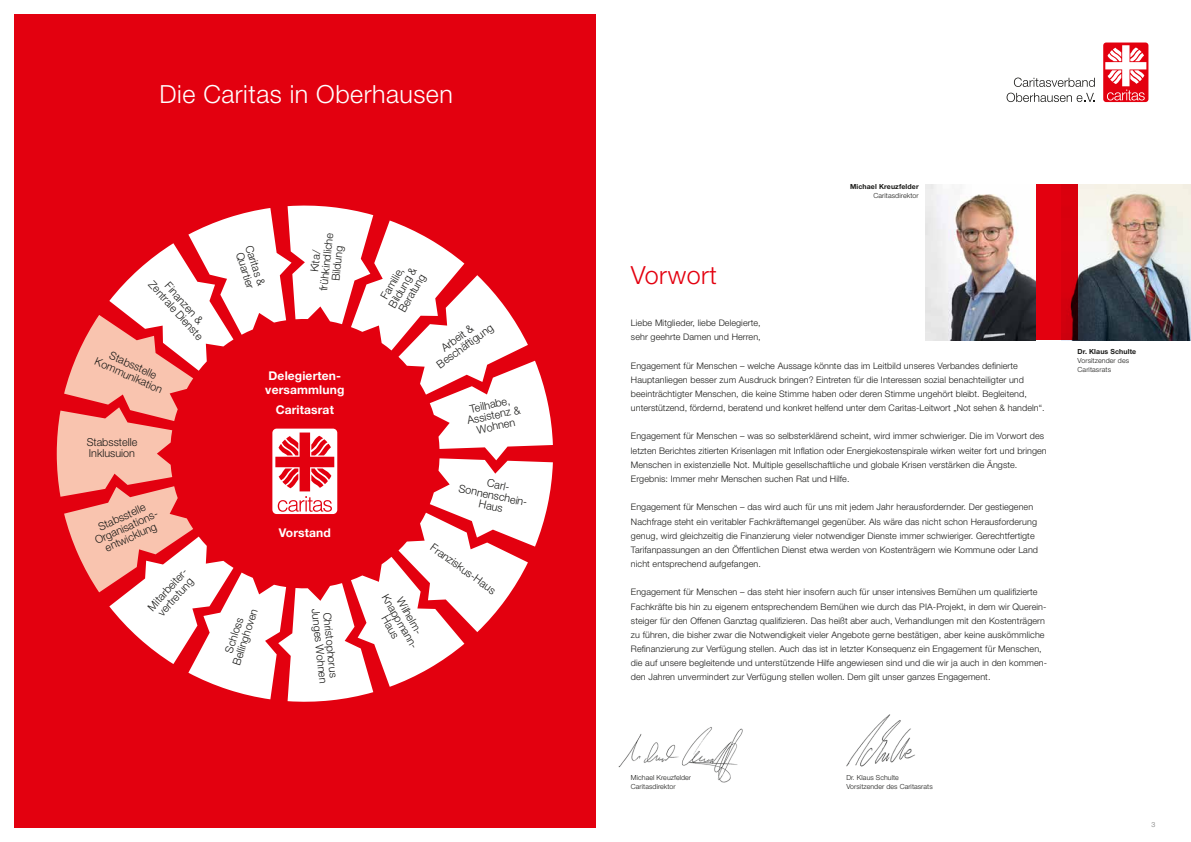
<style>
.page{position:relative;width:1191px;height:842px;background:#fff}
.page>*{position:absolute;margin:0;border:0;box-sizing:border-box;transform-origin:0 0}
.t1{font:300 25px "Helvetica Neue LT Pro";letter-spacing:.02em;color:#fff}
.t2{font:300 25px "Helvetica Neue LT Pro";letter-spacing:.02em;color:#e3000f}
.t3{font:700 12.1px/14.1px "Helvetica Neue LT Pro";letter-spacing:.01em;color:#fff}
.t4{font:300 11px/11px "Helvetica Neue";color:#1a1a18;text-align:center}
.t5{font:300 9px/14.2px "Helvetica Neue LT Pro";letter-spacing:.01em;color:#1a1a18}
.t6{font:300 7px/9px "Helvetica Neue LT Pro";letter-spacing:.01em;color:#1a1a18}
.t7{font:700 7px "Helvetica Neue LT Pro";letter-spacing:.015em;color:#1a1a18}
.t8{font:300 7px "Helvetica Neue LT Pro";color:#6f6f6e}
</style>
<div class="page">
<img style="left:846px;top:714px;width:69px;height:53px">
<img style="left:1077px;top:184px;width:114px;height:156px">
<div style="left:992px;top:184px;width:85px;height:156px;background:#e3000f"></div>
<div style="left:14px;top:14px;width:581px;height:814px;background:#e3000f"></div>
<img style="left:618px;top:727px;width:125px;height:56px">
<svg style="left:1103px;top:43px;width:45px;height:59px"></svg>
<svg style="left:1105px;top:45px;width:41px;height:55px"></svg>
<svg style="left:1014px;top:78px;width:80px;height:9px"></svg>
<svg style="left:1006px;top:93px;width:88px;height:9px"></svg>
<svg style="left:57px;top:205px;width:496px;height:497px"></svg>
<img style="left:926px;top:184px;width:109px;height:156px">
<h1 class="t1" style="left:160px;top:79px;width:295px">Die Caritas in Oberhausen</h1>
<p class="t4" style="left:163px;top:271px;width:77px;rotate:48deg">Finanzen &amp;<br>Zentrale Dienste</p>
<p class="t4" style="left:102px;top:345px;width:74px;rotate:24deg">Stabsstelle<br>Kommunikation</p>
<p class="t4" style="left:87px;top:437px;width:52px;text-align:left">Stabsstelle<br>Inklusuion</p>
<p class="t4" style="left:89px;top:525px;width:69px;rotate:-24deg">Stabsstelle<br>Organisations&shy;entwicklung</p>
<p class="t4" style="left:146px;top:605px;width:54px;text-align:left;rotate:-48deg">Mitarbeiter&shy;vertretung</p>
<p class="t4" style="left:254px;top:244px;width:44px;rotate:72deg">Caritas &amp;<br>Quartier</p>
<p class="t4" style="left:307px;top:289px;width:60px;rotate:-84deg">Kita/ frühkindliche<br>Bildung</p>
<h2 class="t3" style="left:265px;top:368px;width:81px">Delegierten&shy;versammlung</h2>
<h2 class="t3" style="left:276px;top:402px;width:60px">Caritasrat</h2>
<h2 class="t3" style="left:279px;top:526px;width:53px">Vorstand</h2>
<p class="t4" style="left:220px;top:660px;width:60px;rotate:-72deg">Schloss<br>Bellinghoven</p>
<p class="t4" style="left:321px;top:608px;width:77px;rotate:84deg">Junges Wohnen</p>
<p class="t4" style="left:333px;top:611px;width:67px;rotate:84deg">Christophorus</p>
<p class="t4" style="left:377px;top:298px;width:46px;rotate:-60deg">Familie,<br>Bildung &amp;<br>Beratung</p>
<p class="t4" style="left:428px;top:352px;width:68px;rotate:-36deg">Arbeit &amp;<br>Beschäftigung</p>
<p class="t4" style="left:464px;top:404px;width:55px;rotate:-12deg">Teilhabe,<br>Assistenz &amp;<br>Wohnen</p>
<p class="t4" style="left:462px;top:471px;width:73px;rotate:12deg">Carl-<br>Sonnenschein-<br>Haus</p>
<p class="t4" style="left:399px;top:586px;width:64px;rotate:60deg">Wilhelm-<br>Knappmann-<br>Haus</p>
<p class="t4" style="left:435px;top:541px;width:79px;rotate:36deg">Franziskus-Haus</p>
<h1 class="t2" style="left:631px;top:259px;width:87px">Vorwort</h1>
<p class="t7" style="left:850px;top:182px;width:70px">Michael Kreuzfelder</p>
<p class="t6" style="left:873px;top:191px;width:47px">Caritasdirektor</p>
<p class="t5" style="left:631px;top:315px;width:131px">Liebe Mitglieder, liebe Delegierte, sehr geehrte Damen und Herren,</p>
<p class="t5" style="left:631px;top:358px;width:415px">Engagement für Menschen – welche Aussage könnte das im Leitbild unseres Verbandes definierte Hauptanliegen besser zum Ausdruck bringen? Eintreten für die Interessen sozial benachteiligter und beeinträchtigter Menschen, die keine Stimme haben oder deren Stimme ungehört bleibt. Begleitend, unterstützend, fördernd, beratend und konkret helfend unter dem Caritas-Leitwort „Not sehen &amp; handeln“.</p>
<p class="t5" style="left:631px;top:429px;width:417px">Engagement für Menschen – was so selbsterklärend scheint, wird immer schwieriger. Die im Vorwort des letzten Berichtes zitierten Krisenlagen mit Inflation oder Energiekostenspirale wirken weiter fort und bringen Menschen in existenzielle Not. Multiple gesellschaftliche und globale Krisen verstärken die Ängste.<br>Ergebnis: Immer mehr Menschen suchen Rat und Hilfe.</p>
<p class="t5" style="left:631px;top:500px;width:409px">Engagement für Menschen – das wird auch für uns mit jedem Jahr herausfordernder. Der gestiegenen Nachfrage steht ein veritabler Fachkräftemangel gegenüber. Als wäre das nicht schon Herausforderung genug, wird gleichzeitig die Finanzierung vieler notwendiger Dienste immer schwieriger. Gerechtfertigte Tarifanpassungen an den Öffentlichen Dienst etwa werden von Kostenträgern wie Kommune oder Land nicht entsprechend aufgefangen.</p>
<p class="t5" style="left:631px;top:585px;width:418px">Engagement für Menschen – das steht hier insofern auch für unser intensives Bemühen um qualifizierte Fachkräfte bis hin zu eigenem entsprechendem Bemühen wie durch das PIA-Projekt, in dem wir Querein&shy;steiger für den Offenen Ganztag qualifizieren. Das heißt aber auch, Verhandlungen mit den Kostenträgern zu führen, die bisher zwar die Notwendigkeit vieler Angebote gerne bestätigen, aber keine auskömmliche Refinanzierung zur Verfügung stellen. Auch das ist in letzter Konsequenz ein Engagement für Menschen, die auf unsere begleitende und unterstützende Hilfe angewiesen sind und die wir ja auch in den kommen&shy;den Jahren unvermindert zur Verfügung stellen wollen. Dem gilt unser ganzes Engagement.</p>
<p class="t7" style="left:1077px;top:348px;width:60px">Dr. Klaus Schulte</p>
<p class="t6" style="left:1077px;top:356px;width:53px">Vorsitzender des<br>Caritasrats</p>
<p class="t6" style="left:631px;top:772px;width:62px">Michael Kreuzfelder<br>Caritasdirektor</p>
<p class="t6" style="left:846px;top:772px;width:88px">Dr. Klaus Schulte<br>Vorsitzender des Caritasrats</p>
<p class="t8" style="left:1151px;top:820px;width:5px">3</p>
</div>
